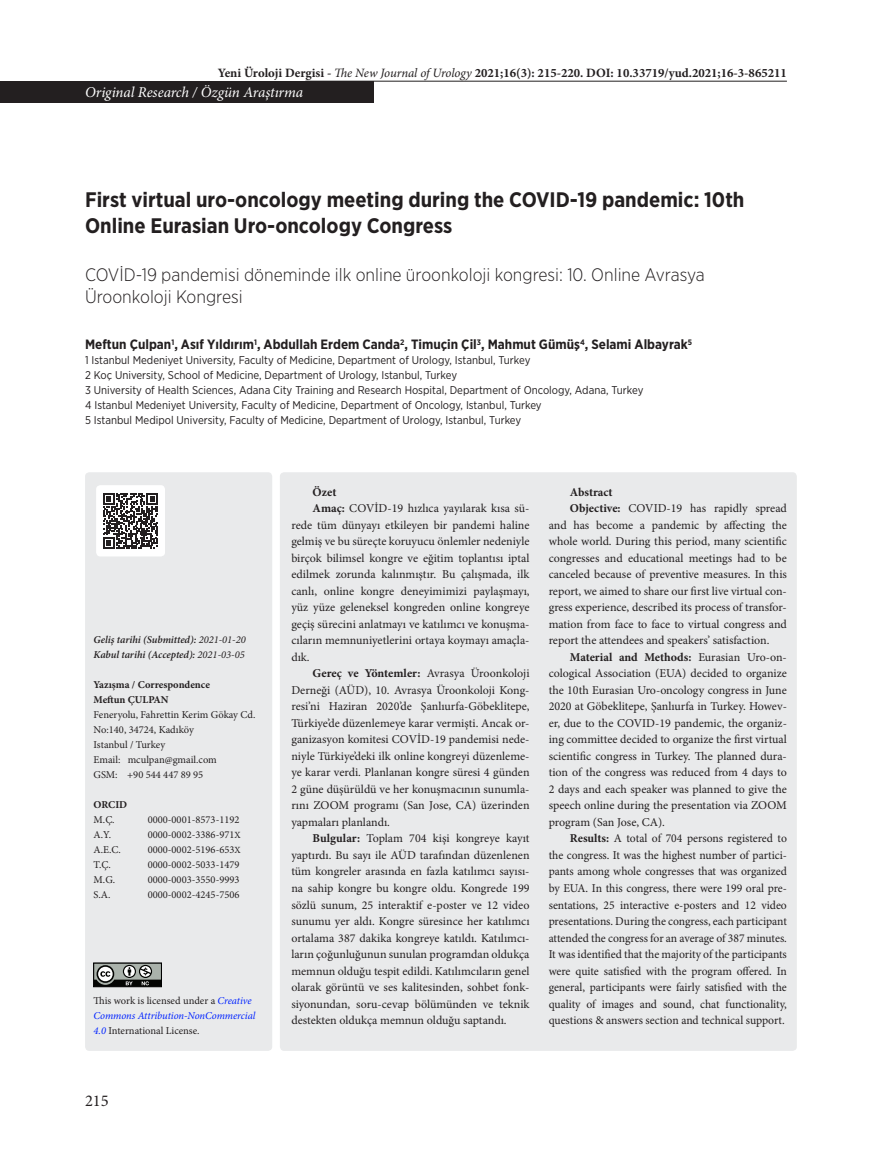
<style>
.page{position:relative;width:872px;height:1170px;background:#fff}
.page>*{position:absolute;margin:0;border:0;box-sizing:border-box;transform-origin:0 0}
.t1{font:700 21px/25.5px "Gotham Narrow";color:#231f20}
.t2{font:300 18px/22.5px "Gotham Narrow";color:#231f20}
.t3{font:16.5px "Minion Pro";color:#231f20}
.t4{font:italic 15px "Minion Pro";letter-spacing:-.01em;color:#fff}
.t5{font:700 13.5px "Gotham Narrow";color:#231f20}
.t6{font:700 12.75px "Minion Pro";color:#231f20}
.t7{font:12px "Minion Pro";color:#231f20}
.t8{font:700 12px "Minion Pro";color:#231f20}
.t9{font:11.25px/15px "Gotham Narrow";color:#231f20}
.t10{font:10.5px/15px "Minion Pro";color:#231f20}
.t11{font:italic 600 10.5px/15px "Minion Pro";letter-spacing:-.01em;color:#231f20}
.t12{font:700 10.5px/15px "Minion Pro";color:#231f20}
.s1{font-weight:400;font-style:italic}
.s2{font-weight:400}
.s3{font-size:9.45px}
.s4{font-style:italic;color:#02f}
.s5{font-weight:700}
</style>
<div class="page">
<div style="left:0;top:81px;width:373px;height:21px;background:#231f20"></div>
<hr style="left:305px;top:81px;width:482px;height:1px;background:#231f20">
<div style="left:85px;top:472px;width:187px;height:578px;background:#e9eaeb;border-radius:4px"></div>
<div style="left:280px;top:472px;width:517px;height:578px;background:#e9eaeb;border-radius:4px"></div>
<div style="left:96px;top:485px;width:69px;height:71px;background:#fff;border-radius:4px"></div>
<svg style="left:103px;top:493px;width:55px;height:55px"></svg>
<svg style="left:94px;top:964px;width:68px;height:24px"></svg>
<div style="left:93px;top:962px;width:69px;height:24px;border:1px solid #000"></div>
<p class="t6" style="left:218px;top:63px;width:570px">Yeni Üroloji Dergisi - <span class="s1">The New Journal of Urology</span> 2021;16(3): 215-220. DOI: 10.33719/yud.2021;16-3-865211</p>
<p class="t4" style="left:85px;top:82px;width:220px">Original Research / Özgün Araştırma</p>
<h1 class="t1" style="left:85px;top:187px;width:661px">First virtual uro-oncology meeting during the COVID-19 pandemic: 10th<br>Online Eurasian Uro-oncology Congress</h1>
<h2 class="t2" style="left:85px;top:263px;width:621px">COVİD-19 pandemisi döneminde ilk online üroonkoloji kongresi: 10. Online Avrasya<br>Üroonkoloji Kongresi</h2>
<p class="t5" style="left:85px;top:335px;width:608px">Meftun Çulpan<sup>1</sup>, Asıf Yıldırım<sup>1</sup>, Abdullah Erdem Canda<sup>2</sup>, Timuçin Çil<sup>3</sup>, Mahmut Gümüş<sup>4</sup>, Selami Albayrak<sup>5</sup></p>
<p class="t9" style="left:85px;top:352px;width:560px">1 Istanbul Medeniyet University, Faculty of Medicine, Department of Urology, Istanbul, Turkey<br>2 Koç University, School of Medicine, Department of Urology, Istanbul, Turkey<br>3 University of Health Sciences, Adana City Training and Research Hospital, Department of Oncology, Adana, Turkey 4 Istanbul Medeniyet University, Faculty of Medicine, Department of Oncology, Istanbul, Turkey<br>5 Istanbul Medipol University, Faculty of Medicine, Department of Urology, Istanbul, Turkey</p>
<p class="t11" style="left:94px;top:631px;width:154px">Geliş tarihi (Submitted): <span class="s2">2021-01-20<br></span>Kabul tarihi (Accepted): <span class="s2">2021-03-05</span></p>
<p class="t12" style="left:94px;top:676px;width:118px">Yazışma / Correspondence<br>Meftun ÇULPAN</p>
<p class="t10" style="left:94px;top:706px;width:163px">Feneryolu, Fahrettin Kerim Gökay Cd.<br>No:140, 34724, Kadıköy<br>Istanbul / Turkey<br>Email: mculpan@gmail.com<br>GSM: +90 544 447 89 95</p>
<p class="t12" style="left:94px;top:796px;width:35px">ORCID</p>
<p class="t10" style="left:94px;top:811px;width:29px">M.Ç.<br>A.Y.<br>A.E.C.<br>T.Ç.<br>M.G.<br>S.A.</p>
<p class="t10" style="left:148px;top:811px;width:94px;text-align:justify">0000-0001-8573-1192<br>0000-0002-3386-971<span class="s3">X </span>0000-0002-5196-653<span class="s3">X </span>0000-0002-5033-1479<br>0000-0003-3550-9993<br>0000-0002-4245-7506</p>
<p class="t10" style="left:94px;top:992px;width:163px">This work is licensed under a <span class="s4">Creative<br>Commons Attribution-NonCommercial<br>4.0</span> International License.</p>
<h3 class="t3" style="left:85px;top:1089px;width:25px">215</h3>
<p class="t8" style="left:313px;top:483px;width:25px">Özet</p>
<p class="t7" style="left:313px;top:500px;width:218px"><span class="s5">Amaç:</span> COVİD-19 hızlıca yayılarak kısa sü-</p>
<p class="t7" style="left:291px;top:517px;width:240px">rede tüm dünyayı etkileyen bir pandemi haline</p>
<p class="t7" style="left:291px;top:533px;width:240px">gelmiş ve bu süreçte koruyucu önlemler nedeniyle</p>
<p class="t7" style="left:291px;top:550px;width:240px">birçok bilimsel kongre ve eğitim toplantısı iptal</p>
<p class="t7" style="left:291px;top:566px;width:240px">edilmek zorunda kalınmıştır. Bu çalışmada, ilk</p>
<p class="t7" style="left:291px;top:583px;width:240px">canlı, online kongre deneyimimizi paylaşmayı,</p>
<p class="t7" style="left:291px;top:599px;width:240px">yüz yüze geleneksel kongreden online kongreye</p>
<p class="t7" style="left:291px;top:616px;width:240px">geçiş sürecini anlatmayı ve katılımcı ve konuşma-</p>
<p class="t7" style="left:291px;top:632px;width:240px">cıların memnuniyetlerini ortaya koymayı amaçla-</p>
<p class="t7" style="left:291px;top:649px;width:20px">dık.</p>
<p class="t7" style="left:313px;top:665px;width:218px"><span class="s5">Gereç ve Yöntemler:</span> Avrasya Üroonkoloji</p>
<p class="t7" style="left:291px;top:682px;width:240px">Derneği (AÜD), 10. Avrasya Üroonkoloji Kong-</p>
<p class="t7" style="left:291px;top:698px;width:240px">resi’ni Haziran 2020’de Şanlıurfa-Göbeklitepe,</p>
<p class="t7" style="left:291px;top:715px;width:240px">Türkiye’de düzenlemeye karar vermişti. Ancak or-</p>
<p class="t7" style="left:291px;top:731px;width:240px">ganizasyon komitesi COVİD-19 pandemisi nede-</p>
<p class="t7" style="left:291px;top:748px;width:240px">niyle Türkiye’deki ilk online kongreyi düzenleme-</p>
<p class="t7" style="left:291px;top:764px;width:240px">ye karar verdi. Planlanan kongre süresi 4 günden</p>
<p class="t7" style="left:291px;top:781px;width:240px">2 güne düşürüldü ve her konuşmacının sunumla-</p>
<p class="t7" style="left:291px;top:797px;width:240px">rını ZOOM programı (San Jose, CA) üzerinden</p>
<p class="t7" style="left:291px;top:814px;width:100px">yapmaları planlandı.</p>
<p class="t7" style="left:313px;top:830px;width:218px"><span class="s5">Bulgular:</span> Toplam 704 kişi kongreye kayıt</p>
<p class="t7" style="left:291px;top:847px;width:240px">yaptırdı. Bu sayı ile AÜD tarafından düzenlenen</p>
<p class="t7" style="left:291px;top:863px;width:240px">tüm kongreler arasında en fazla katılımcı sayısı-</p>
<p class="t7" style="left:291px;top:880px;width:240px">na sahip kongre bu kongre oldu. Kongrede 199</p>
<p class="t7" style="left:291px;top:896px;width:240px">sözlü sunum, 25 interaktif e-poster ve 12 video</p>
<p class="t7" style="left:291px;top:913px;width:240px">sunumu yer aldı. Kongre süresince her katılımcı</p>
<p class="t7" style="left:291px;top:929px;width:240px">ortalama 387 dakika kongreye katıldı. Katılımcı-</p>
<p class="t7" style="left:291px;top:946px;width:240px">ların çoğunluğunun sunulan programdan oldukça</p>
<p class="t7" style="left:291px;top:962px;width:240px">memnun olduğu tespit edildi. Katılımcıların genel</p>
<p class="t7" style="left:291px;top:979px;width:240px">olarak görüntü ve ses kalitesinden, sohbet fonk-</p>
<p class="t7" style="left:291px;top:995px;width:240px">siyonundan, soru-cevap bölümünden ve teknik</p>
<p class="t7" style="left:291px;top:1012px;width:217px">destekten oldukça memnun olduğu saptandı.</p>
<p class="t8" style="left:570px;top:483px;width:44px">Abstract</p>
<p class="t7" style="left:570px;top:500px;width:218px"><span class="s5">Objective:</span> COVID-19 has rapidly spread</p>
<p class="t7" style="left:548px;top:517px;width:240px">and has become a pandemic by affecting the</p>
<p class="t7" style="left:548px;top:533px;width:240px">whole world. During this period, many scientific</p>
<p class="t7" style="left:548px;top:550px;width:240px">congresses and educational meetings had to be</p>
<p class="t7" style="left:548px;top:566px;width:240px">canceled because of preventive measures. In this</p>
<p class="t7" style="left:548px;top:583px;width:240px">report, we aimed to share our first live virtual con-</p>
<p class="t7" style="left:548px;top:599px;width:240px">gress experience, described its process of transfor-</p>
<p class="t7" style="left:548px;top:616px;width:240px">mation from face to face to virtual congress and</p>
<p class="t7" style="left:548px;top:632px;width:222px">report the attendees and speakers’ satisfaction.</p>
<p class="t8" style="left:570px;top:648px;width:218px">Material and Methods: <span class="s2">Eurasian Uro-on-</span></p>
<p class="t7" style="left:548px;top:665px;width:240px">cological Association (EUA) decided to organize</p>
<p class="t7" style="left:548px;top:682px;width:240px">the 10th Eurasian Uro-oncology congress in June</p>
<p class="t7" style="left:548px;top:698px;width:240px">2020 at Göbeklitepe, Şanlıurfa in Turkey. Howev-</p>
<p class="t7" style="left:548px;top:715px;width:240px">er, due to the COVID-19 pandemic, the organiz-</p>
<p class="t7" style="left:548px;top:731px;width:240px">ing committee decided to organize the first virtual</p>
<p class="t7" style="left:548px;top:748px;width:240px">scientific congress in Turkey. The planned dura-</p>
<p class="t7" style="left:548px;top:764px;width:240px">tion of the congress was reduced from 4 days to</p>
<p class="t7" style="left:548px;top:781px;width:240px">2 days and each speaker was planned to give the</p>
<p class="t7" style="left:548px;top:797px;width:240px">speech online during the presentation via ZOOM</p>
<p class="t7" style="left:548px;top:814px;width:118px">program (San Jose, CA).</p>
<p class="t7" style="left:570px;top:830px;width:218px"><span class="s5">Results:</span> A total of 704 persons registered to</p>
<p class="t7" style="left:549px;top:847px;width:240px">the congress. It was the highest number of partici-</p>
<p class="t7" style="left:549px;top:863px;width:240px">pants among whole congresses that was organized</p>
<p class="t7" style="left:549px;top:880px;width:240px">by EUA. In this congress, there were 199 oral pre-</p>
<p class="t7" style="left:549px;top:896px;width:240px">sentations, 25 interactive e-posters and 12 video</p>
<p class="t7" style="left:549px;top:913px;width:240px">presentations. During the congress, each participant</p>
<p class="t7" style="left:549px;top:929px;width:240px">attended the congress for an average of 387 minutes.</p>
<p class="t7" style="left:549px;top:946px;width:240px">It was identified that the majority of the participants</p>
<p class="t7" style="left:549px;top:962px;width:240px">were quite satisfied with the program offered. In</p>
<p class="t7" style="left:549px;top:979px;width:240px">general, participants were fairly satisfied with the</p>
<p class="t7" style="left:549px;top:995px;width:240px">quality of images and sound, chat functionality,</p>
<p class="t7" style="left:549px;top:1012px;width:237px">questions &amp; answers section and technical support.</p>
</div>
